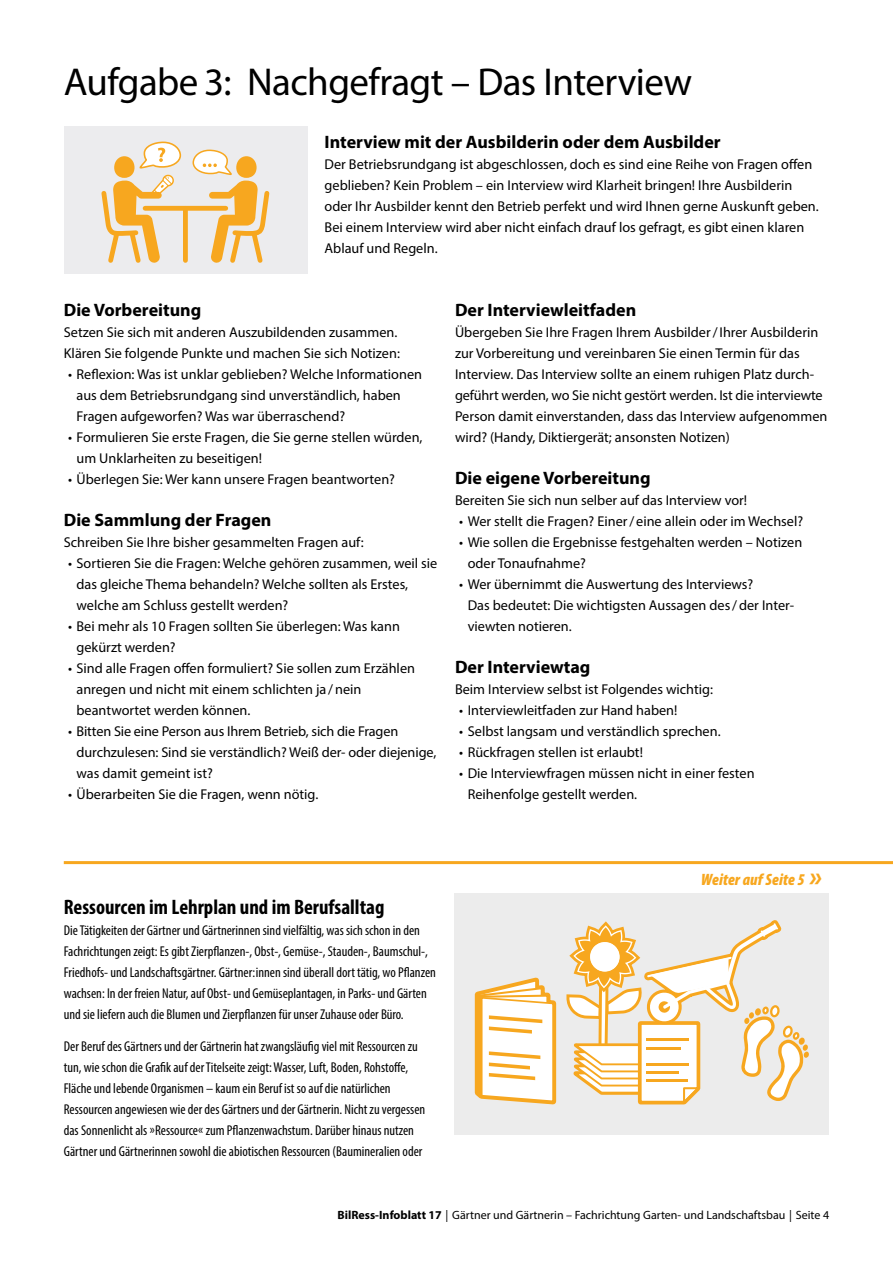
<style>
.page{position:relative;width:893px;height:1263px;background:#fff}
.page>*{position:absolute;margin:0;border:0;box-sizing:border-box;transform-origin:0 0}
.t1{font:39px "Myriad Pro";letter-spacing:-.015em;color:#000}
.t2{font:700 condensed 21px "Myriad Pro";color:#000}
.t3{font:700 18px "Myriad Pro";color:#000}
.t4{font:italic 900 condensed 16.5px "Myriad Pro";letter-spacing:.01em;color:#f7a71f}
.t5{font:14.25px/21px "Myriad Pro";color:#000}
.t6{font:condensed 14.25px/21px "Myriad Pro";color:#000}
.t7{font:12px "Myriad Pro";color:#000}
.s1{font-weight:700;font-stretch:normal;font-size:27.75px}
.s2{font-weight:700}
</style>
<div class="page">
<div style="left:64px;top:127px;width:244px;height:147px;background:#ececee"></div>
<div style="left:145px;top:206px;width:81px;height:5px;background:#f7a71f"></div>
<div style="left:183px;top:208px;width:5px;height:52px;background:#f7a71f"></div>
<svg style="left:101px;top:141px;width:81px;height:122px"></svg>
<svg style="left:192px;top:149px;width:78px;height:114px"></svg>
<hr style="left:64px;top:861px;width:829px;height:3px;background:#f7a71f">
<div style="left:455px;top:893px;width:374px;height:242px;background:#ececec"></div>
<svg style="left:474px;top:920px;width:335px;height:185px"></svg>
<h1 class="t1" style="left:64px;top:58px;width:630px">Aufgabe 3: Nachgefragt – Das Interview</h1>
<p class="t3" style="left:325px;top:130px;width:398px">Interview mit der Ausbilderin oder dem Ausbilder</p>
<p class="t5" style="left:325px;top:153px;width:496px">Der Betriebsrundgang ist abgeschlossen, doch es sind eine Reihe von Fragen offen geblieben? Kein Problem – ein Interview wird Klarheit bringen! Ihre Ausbilderin oder Ihr Ausbilder kennt den Betrieb perfekt und wird Ihnen gerne Auskunft geben.<br>Bei einem Interview wird aber nicht einfach drauf los gefragt, es gibt einen klaren Ablauf und Regeln.</p>
<p class="t3" style="left:64px;top:298px;width:139px">Die Vorbereitung</p>
<p class="t5" style="left:64px;top:321px;width:338px">Setzen Sie sich mit anderen Auszubildenden zusammen.<br>Klären Sie folgende Punkte und machen Sie sich Notizen:</p>
<p class="t5" style="left:77px;top:363px;width:347px;text-indent:-9px">• Reflexion: Was ist unklar geblieben? Welche Informationen aus dem Betriebsrundgang sind unverständlich, haben<br>Fragen aufgeworfen? Was war überraschend?</p>
<p class="t5" style="left:77px;top:426px;width:348px;text-indent:-9px">• Formulieren Sie erste Fragen, die Sie gerne stellen würden, um Unklarheiten zu beseitigen!</p>
<p class="t5" style="left:68px;top:468px;width:328px">• Überlegen Sie: Wer kann unsere Fragen beantworten?</p>
<p class="t3" style="left:64px;top:508px;width:209px">Die Sammlung der Fragen</p>
<p class="t5" style="left:64px;top:531px;width:301px">Schreiben Sie Ihre bisher gesammelten Fragen auf:</p>
<p class="t5" style="left:77px;top:552px;width:362px;text-indent:-9px">• Sortieren Sie die Fragen: Welche gehören zusammen, weil sie das gleiche Thema behandeln? Welche sollten als Erstes, welche am Schluss gestellt werden?</p>
<p class="t5" style="left:77px;top:615px;width:325px;text-indent:-9px">• Bei mehr als 10 Fragen sollten Sie überlegen: Was kann gekürzt werden?</p>
<p class="t5" style="left:77px;top:657px;width:340px;text-indent:-9px">• Sind alle Fragen offen formuliert? Sie sollen zum Erzählen anregen und nicht mit einem schlichten ja / nein beantwortet werden können.</p>
<p class="t5" style="left:77px;top:720px;width:361px;text-indent:-9px">• Bitten Sie eine Person aus Ihrem Betrieb, sich die Fragen durchzulesen: Sind sie verständlich? Weiß der- oder diejenige, was damit gemeint ist?</p>
<p class="t5" style="left:68px;top:783px;width:252px">• Überarbeiten Sie die Fragen, wenn nötig.</p>
<p class="t3" style="left:455px;top:298px;width:183px">Der Interviewleitfaden</p>
<p class="t5" style="left:455px;top:321px;width:374px">Übergeben Sie Ihre Fragen Ihrem Ausbilder / Ihrer Ausbilderin zur Vorbereitung und vereinbaren Sie einen Termin für das Interview. Das Interview sollte an einem ruhigen Platz durch&shy;geführt werden, wo Sie nicht gestört werden. Ist die interviewte Person damit einverstanden, dass das Interview aufgenommen wird? (Handy, Diktiergerät; ansonsten Notizen)</p>
<p class="t3" style="left:455px;top:466px;width:197px">Die eigene Vorbereitung</p>
<p class="t5" style="left:455px;top:489px;width:294px">Bereiten Sie sich nun selber auf das Interview vor!</p>
<p class="t5" style="left:459px;top:510px;width:345px">• Wer stellt die Fragen? Einer / eine allein oder im Wechsel?</p>
<p class="t5" style="left:468px;top:531px;width:336px;text-indent:-9px">• Wie sollen die Ergebnisse festgehalten werden – Notizen oder Tonaufnahme?</p>
<p class="t5" style="left:468px;top:573px;width:327px;text-indent:-9px">• Wer übernimmt die Auswertung des Interviews?<br>Das bedeutet: Die wichtigsten Aussagen des / der Inter&shy;viewten notieren.</p>
<p class="t3" style="left:455px;top:655px;width:137px">Der Interviewtag</p>
<p class="t5" style="left:455px;top:678px;width:260px">Beim Interview selbst ist Folgendes wichtig:</p>
<p class="t5" style="left:459px;top:699px;width:220px">• Interviewleitfaden zur Hand haben!</p>
<p class="t5" style="left:459px;top:720px;width:263px">• Selbst langsam und verständlich sprechen.</p>
<p class="t5" style="left:459px;top:741px;width:185px">• Rückfragen stellen ist erlaubt!</p>
<p class="t5" style="left:468px;top:762px;width:288px;text-indent:-9px">• Die Interviewfragen müssen nicht in einer festen<br>Reihenfolge gestellt werden.</p>
<h2 class="t2" style="left:64px;top:894px;width:322px">Ressourcen im Lehrplan und im Berufsalltag</h2>
<p class="t6" style="left:64px;top:920px;width:374px">Die Tätigkeiten der Gärtner und Gärtnerinnen sind vielfältig, was sich schon in den Fachrichtungen zeigt: Es gibt Zierpflanzen-, Obst-, Gemüse-, Stauden-, Baumschul-, Friedhofs- und Landschaftsgärtner. Gärtner:innen sind überall dort tätig, wo Pflanzen wachsen: In der freien Natur, auf Obst- und Gemüseplantagen, in Parks- und Gärten und sie liefern auch die Blumen und Zierpflanzen für unser Zuhause oder Büro.</p>
<p class="t6" style="left:64px;top:1035px;width:363px">Der Beruf des Gärtners und der Gärtnerin hat zwangsläufig viel mit Ressourcen zu tun, wie schon die Grafik auf der Titelseite zeigt: Wasser, Luft, Boden, Rohstoffe, Fläche und lebende Organismen – kaum ein Beruf ist so auf die natürlichen Ressourcen angewiesen wie der des Gärtners und der Gärtnerin. Nicht zu vergessen das Sonnenlicht als »Ressource« zum Pflanzenwachstum. Darüber hinaus nutzen Gärtner und Gärtnerinnen sowohl die abiotischen Ressourcen (Baumineralien oder</p>
<p class="t4" style="left:701px;top:869px;width:122px">Weiter auf Seite 5 <span class="s1">»</span></p>
<p class="t7" style="left:338px;top:1207px;width:493px"><span class="s2">BilRess-Infoblatt 17</span> | Gärtner und Gärtnerin – Fachrichtung Garten- und Landschaftsbau | Seite 4</p>
</div>
